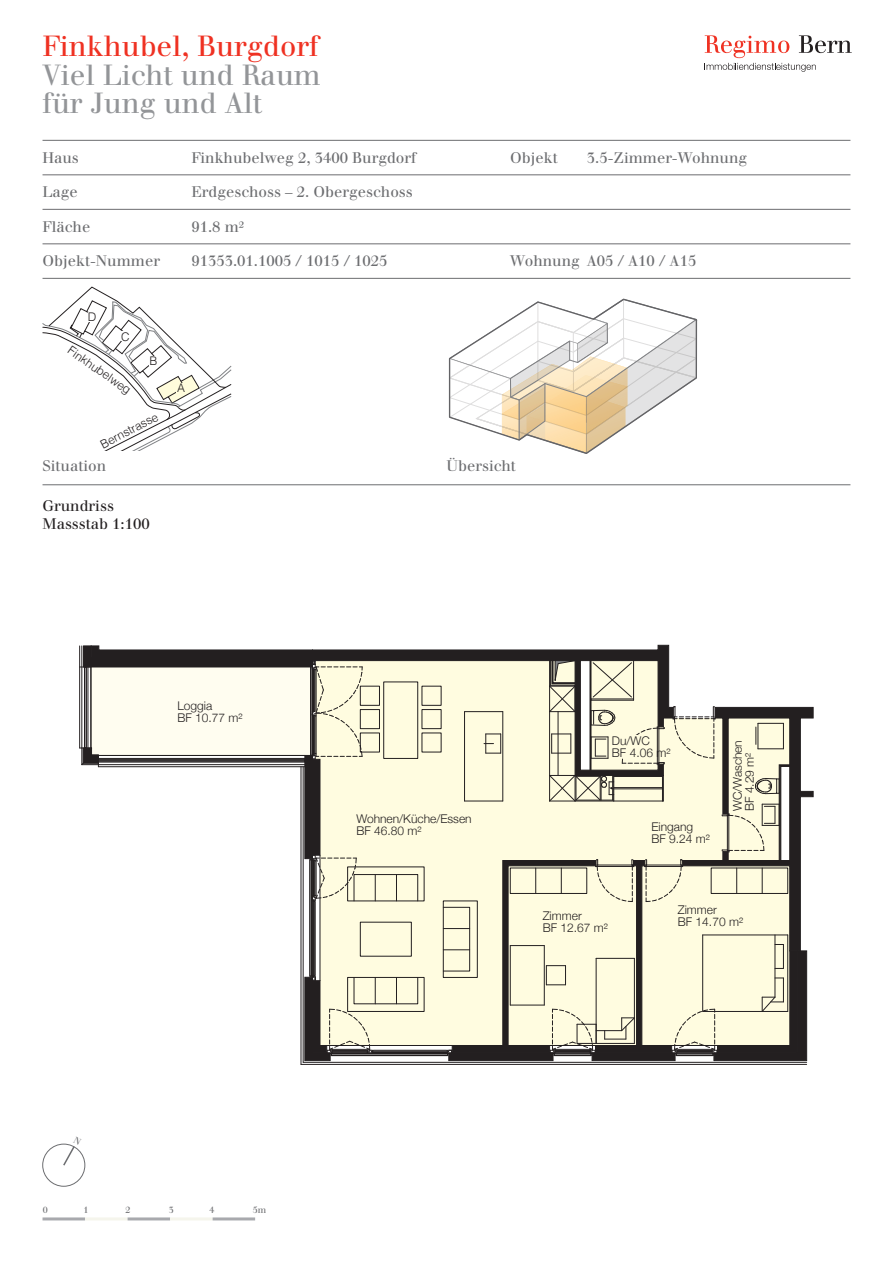
<style>
.page{position:relative;width:893px;height:1263px;background:#fff}
.page>*{position:absolute;margin:0;border:0;box-sizing:border-box;transform-origin:0 0}
.t1{font:28.5px/28.5px "Walbaum";color:#939598}
.t2{font:28.5px "Walbaum";color:#ef3122}
.Head_Text{font:15px "Walbaum";color:#6c6d70}
.t3{font:15px/18px "Walbaum";color:#231f20}
.t4{font:300 12px/12px "Helvetica Neue";color:#231f20}
.t5{font:300 11.85px "Helvetica";color:#231f20}
.t6{font:9px "Walbaum";color:#6c6d70}
</style>
<div class="page">
<svg style="left:83px;top:646px;width:724px;height:415px"></svg>
<svg style="left:657px;top:645px;width:156px;height:401px"></svg>
<svg style="left:91px;top:646px;width:706px;height:407px"></svg>
<svg style="left:552px;top:660px;width:238px;height:201px"></svg>
<hr style="left:614px;top:789px;width:48px;height:1px;background:#231f20">
<hr style="left:614px;top:787px;width:48px;height:1px;background:#231f20">
<hr style="left:558px;top:712px;width:1px;height:63px;background:#231f20">
<svg style="left:662px;top:775px;width:2px;height:27px"></svg>
<hr style="left:614px;top:776px;width:48px;height:1px;background:#231f20">
<hr style="left:614px;top:801px;width:48px;height:1px;background:#231f20">
<hr style="left:613px;top:775px;width:50px;height:1px;background:#231f20">
<hr style="left:591px;top:700px;width:43px;height:1px;background:#231f20">
<svg style="left:755px;top:778px;width:25px;height:16px"></svg>
<svg style="left:756px;top:723px;width:28px;height:26px"></svg>
<svg style="left:591px;top:737px;width:18px;height:22px"></svg>
<svg style="left:591px;top:710px;width:24px;height:16px"></svg>
<hr style="left:633px;top:661px;width:1px;height:38px;background:#231f20">
<svg style="left:591px;top:662px;width:43px;height:38px;background:#e3dfc7"></svg>
<svg style="left:551px;top:734px;width:21px;height:20px"></svg>
<hr style="left:549px;top:712px;width:1px;height:63px;background:#231f20">
<hr style="left:465px;top:801px;width:38px;height:1px;background:#231f20">
<hr style="left:464px;top:712px;width:1px;height:89px;background:#231f20">
<hr style="left:465px;top:711px;width:38px;height:1px;background:#231f20">
<hr style="left:502px;top:712px;width:1px;height:89px;background:#231f20">
<svg style="left:549px;top:775px;width:65px;height:27px;background:#bebba8"></svg>
<svg style="left:484px;top:734px;width:17px;height:20px"></svg>
<svg style="left:645px;top:859px;width:38px;height:43px;background:#e8e5cc"></svg>
<svg style="left:596px;top:859px;width:38px;height:43px;background:#e8e5cc"></svg>
<svg style="left:722px;top:804px;width:58px;height:48px;background:#e0ddc5"></svg>
<svg style="left:622px;top:726px;width:43px;height:39px"></svg>
<svg style="left:673px;top:706px;width:42px;height:52px"></svg>
<hr style="left:373px;top:1052px;width:74px;height:1px;background:#231f20">
<hr style="left:373px;top:1051px;width:74px;height:1px;background:#231f20">
<hr style="left:373px;top:1050px;width:74px;height:1px;background:#231f20">
<hr style="left:314px;top:901px;width:1px;height:75px;background:#231f20">
<hr style="left:313px;top:901px;width:1px;height:75px;background:#231f20">
<hr style="left:315px;top:902px;width:1px;height:73px;background:#231f20">
<hr style="left:312px;top:901px;width:1px;height:74px;background:#231f20">
<hr style="left:79px;top:646px;width:1px;height:102px;background:#231f20">
<hr style="left:82px;top:646px;width:1px;height:102px;background:#231f20">
<hr style="left:303px;top:1062px;width:504px;height:1px;background:#231f20">
<hr style="left:301px;top:1064px;width:506px;height:1px;background:#231f20">
<hr style="left:327px;top:1045px;width:125px;height:1px;background:#231f20">
<hr style="left:303px;top:767px;width:1px;height:295px;background:#231f20">
<hr style="left:301px;top:767px;width:1px;height:297px;background:#231f20">
<hr style="left:320px;top:855px;width:1px;height:126px;background:#231f20">
<svg style="left:310px;top:975px;width:6px;height:6px"></svg>
<hr style="left:311px;top:860px;width:1px;height:116px;background:#231f20">
<svg style="left:310px;top:855px;width:47px;height:47px;background:#cecbb7"></svg>
<hr style="left:310px;top:860px;width:1px;height:116px;background:#231f20">
<hr style="left:331px;top:1053px;width:117px;height:1px;background:#231f20">
<hr style="left:331px;top:1055px;width:117px;height:1px;background:#231f20">
<svg style="left:447px;top:1050px;width:5px;height:5px"></svg>
<hr style="left:554px;top:1055px;width:37px;height:1px;background:#231f20">
<svg style="left:80px;top:661px;width:283px;height:106px"></svg>
<svg style="left:672px;top:1009px;width:46px;height:51px;background:#d1cebb"></svg>
<hr style="left:775px;top:935px;width:1px;height:62px;background:#231f20">
<svg style="left:762px;top:978px;width:22px;height:33px"></svg>
<svg style="left:775px;top:944px;width:9px;height:25px"></svg>
<hr style="left:787px;top:935px;width:1px;height:76px;background:#231f20">
<hr style="left:703px;top:935px;width:85px;height:1px;background:#231f20">
<hr style="left:703px;top:1011px;width:85px;height:1px;background:#231f20">
<hr style="left:702px;top:935px;width:1px;height:76px;background:#231f20">
<hr style="left:634px;top:958px;width:1px;height:85px;background:#231f20">
<hr style="left:596px;top:958px;width:1px;height:85px;background:#231f20">
<hr style="left:596px;top:958px;width:38px;height:1px;background:#231f20">
<svg style="left:550px;top:1009px;width:85px;height:46px;background:#c2bfac"></svg>
<hr style="left:510px;top:945px;width:34px;height:1px;background:#231f20">
<hr style="left:510px;top:945px;width:1px;height:60px;background:#231f20">
<hr style="left:544px;top:945px;width:1px;height:60px;background:#231f20">
<hr style="left:510px;top:1005px;width:34px;height:1px;background:#231f20">
<svg style="left:546px;top:965px;width:20px;height:20px"></svg>
<div style="left:443px;top:907px;width:27px;height:64px;border:1px solid #231f20"></div>
<svg style="left:443px;top:928px;width:27px;height:1px"></svg>
<svg style="left:443px;top:949px;width:27px;height:1px"></svg>
<div style="left:347px;top:977px;width:77px;height:35px;border:1px solid #231f20"></div>
<div style="left:354px;top:977px;width:64px;height:27px;border:1px solid #231f20"></div>
<svg style="left:396px;top:977px;width:1px;height:27px"></svg>
<svg style="left:327px;top:977px;width:49px;height:78px;background:#dddac4"></svg>
<div style="left:354px;top:874px;width:64px;height:27px;border:1px solid #231f20"></div>
<svg style="left:375px;top:874px;width:1px;height:27px"></svg>
<svg style="left:396px;top:874px;width:1px;height:27px"></svg>
<div style="left:384px;top:682px;width:34px;height:77px;border:1px solid #231f20"></div>
<div style="left:422px;top:709px;width:19px;height:20px;border:1px solid #231f20"></div>
<div style="left:360px;top:686px;width:20px;height:19px;border:1px solid #231f20"></div>
<div style="left:360px;top:709px;width:20px;height:20px;border:1px solid #231f20"></div>
<div style="left:360px;top:733px;width:20px;height:19px;border:1px solid #231f20"></div>
<svg style="left:510px;top:868px;width:77px;height:26px;background:#e8e5cc"></svg>
<svg style="left:711px;top:868px;width:77px;height:26px;background:#e9e5cc"></svg>
<svg style="left:549px;top:660px;width:27px;height:52px"></svg>
<div style="left:617px;top:735px;width:22px;height:23px;background:#fffce0"></div>
<svg style="left:43px;top:287px;width:188px;height:164px"></svg>
<div style="left:88px;top:312px;width:9px;height:10px;background:#fff"></div>
<div style="left:121px;top:331px;width:9px;height:10px;background:#fff"></div>
<div style="left:149px;top:356px;width:9px;height:10px;background:#fff"></div>
<div style="left:176px;top:383px;width:10px;height:10px;background:#fffcdc"></div>
<svg style="left:449px;top:298px;width:248px;height:156px"></svg>
<hr style="left:43px;top:140px;width:807px;height:1px;background:#6c6d70">
<hr style="left:43px;top:175px;width:807px;height:1px;background:#6c6d70">
<hr style="left:43px;top:209px;width:807px;height:1px;background:#6c6d70">
<hr style="left:43px;top:244px;width:807px;height:1px;background:#6c6d70">
<hr style="left:43px;top:278px;width:807px;height:1px;background:#6c6d70">
<hr style="left:43px;top:484px;width:807px;height:1px;background:#6c6d70">
<svg style="left:705px;top:35px;width:147px;height:37px"></svg>
<hr style="left:43px;top:1217px;width:42px;height:3px;background:#a8a9ad">
<hr style="left:85px;top:1217px;width:43px;height:3px;background:#f5f5ec">
<hr style="left:128px;top:1217px;width:42px;height:3px;background:#a8a9ad">
<hr style="left:170px;top:1217px;width:43px;height:3px;background:#f5f5ec">
<hr style="left:213px;top:1217px;width:42px;height:3px;background:#a8a9ad">
<div style="left:43px;top:1144px;width:42px;height:42px;border:1px solid #6c6d70;border-radius:50%"></div>
<svg style="left:62px;top:1143px;width:20px;height:23px"></svg>
<h1 class="t2" style="left:43px;top:29px;width:278px">Finkhubel, Burgdorf</h1>
<h1 class="t1" style="left:43px;top:61px;width:280px">Viel Licht und Raum für Jung und Alt</h1>
<p class="Head_Text" style="left:43px;top:148px;width:38px">Haus</p>
<p class="Head_Text" style="left:43px;top:183px;width:37px">Lage</p>
<p class="Head_Text" style="left:43px;top:217px;width:49px">Fläche</p>
<p class="Head_Text" style="left:43px;top:252px;width:119px">Objekt-Nummer</p>
<p class="Head_Text" style="left:191px;top:148px;width:226px">Finkhubelweg 2, 3400 Burgdorf</p>
<p class="Head_Text" style="left:191px;top:183px;width:223px">Erdgeschoss – 2. Obergeschoss</p>
<p class="Head_Text" style="left:191px;top:217px;width:54px">91.8 m²</p>
<p class="Head_Text" style="left:191px;top:252px;width:198px">91353.01.1005 / 1015 / 1025</p>
<p class="t5" style="left:88px;top:307px;width:10px">D</p>
<p class="t5" style="left:121px;top:326px;width:10px">C</p>
<p class="t5" style="left:75px;top:340px;width:75px;rotate:35deg">Finkhubelweg</p>
<p class="t5" style="left:96px;top:436px;width:65px;rotate:-27deg">Bernstrasse</p>
<p class="t5" style="left:150px;top:351px;width:9px">B</p>
<p class="t5" style="left:177px;top:378px;width:9px">A</p>
<p class="Head_Text" style="left:510px;top:148px;width:49px">Objekt</p>
<p class="Head_Text" style="left:587px;top:148px;width:162px">3.5-Zimmer-Wohnung</p>
<p class="Head_Text" style="left:510px;top:252px;width:188px">Wohnung A05 / A10 / A15</p>
<p class="Head_Text" style="left:43px;top:457px;width:65px">Situation</p>
<p class="Head_Text" style="left:446px;top:457px;width:71px">Übersicht</p>
<p class="t3" style="left:43px;top:497px;width:109px">Grundriss<br>Massstab 1:100</p>
<p class="t4" style="left:177px;top:699px;width:67px">Loggia<br>BF 10.77 m²</p>
<p class="t4" style="left:356px;top:811px;width:117px">Wohnen/Küche/Essen<br>BF 46.80 m²</p>
<p class="t4" style="left:612px;top:734px;width:60px">Du/WC<br>BF 4.06 m²</p>
<p class="t4" style="left:731px;top:811px;width:73px;rotate:-90deg">WC/Waschen<br>BF 4.29 m²</p>
<p class="t4" style="left:543px;top:908px;width:67px">Zimmer<br>BF 12.67 m²</p>
<p class="t4" style="left:651px;top:819px;width:60px">Eingang<br>BF 9.24 m²</p>
<p class="t4" style="left:678px;top:902px;width:67px">Zimmer<br>BF 14.70 m²</p>
<p class="t6" style="left:43px;top:1205px;width:7px">0</p>
<p class="t6" style="left:83px;top:1205px;width:7px">1</p>
<p class="t6" style="left:125px;top:1205px;width:7px">2</p>
<p class="t6" style="left:169px;top:1205px;width:7px">3</p>
<p class="t6" style="left:209px;top:1205px;width:7px">4</p>
<p class="t6" style="left:253px;top:1205px;width:15px">5m</p>
</div>
